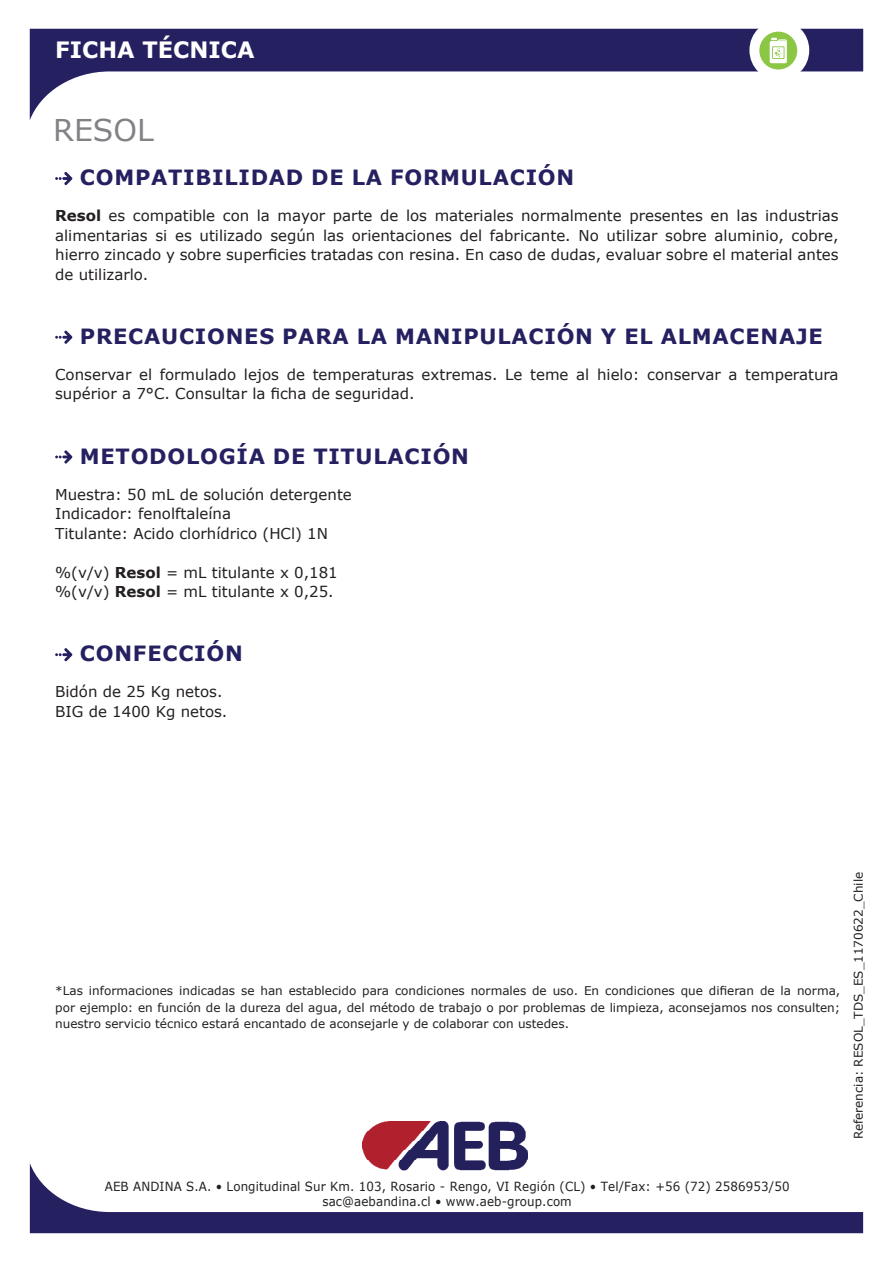
<style>
.page{position:relative;width:893px;height:1263px;background:#fff}
.page>*{position:absolute;margin:0;border:0;box-sizing:border-box;transform-origin:0 0}
.t1{font:30px "Verdana";color:#808285}
.t2{font:700 22.5px "Verdana";color:#fff}
.t3{font:700 21px "Verdana";letter-spacing:.035em;color:#252161}
.t4{font:15px/19.5px "Verdana";color:#231f20}
.t5{font:12.6px/15.1px "Verdana";letter-spacing:.01em;color:#231f20;text-align:center;scale:.94 1}
.t6{font:12px/16.5px "Verdana";color:#231f20;text-align:justify}
.s1{font-weight:700}
</style>
<div class="page">
<img style="left:363px;top:1121px;width:164px;height:42px">
<svg style="left:30px;top:1163px;width:833px;height:70px"></svg>
<svg style="left:30px;top:29px;width:833px;height:91px"></svg>
<div style="left:749px;top:20px;width:60px;height:60px;background:#fff;border-radius:30px"></div>
<div style="left:759px;top:32px;width:38px;height:38px;background:#8bc644;border-radius:50%"></div>
<svg style="left:770px;top:38px;width:17px;height:25px"></svg>
<svg style="left:55px;top:172px;width:17px;height:13px"></svg>
<svg style="left:55px;top:331px;width:17px;height:13px"></svg>
<svg style="left:55px;top:450px;width:17px;height:13px"></svg>
<svg style="left:55px;top:648px;width:17px;height:13px"></svg>
<h2 class="t2" style="left:55px;top:33px;width:201px">FICHA TÉCNICA</h2>
<h1 class="t1" style="left:53px;top:110px;width:102px">RESOL</h1>
<h3 class="t3" style="left:80px;top:163px;width:496px">COMPATIBILIDAD DE LA FORMULACIÓN</h3>
<p class="t4" style="left:55px;top:206px;width:785px;text-align:justify"><span class="s1">Resol</span> es compatible con la mayor parte de los materiales normalmente presentes en las industrias alimentarias si es utilizado según las orientaciones del fabricante. No utilizar sobre aluminio, cobre, hierro zincado y sobre superficies tratadas con resina. En caso de dudas, evaluar sobre el material antes de utilizarlo.</p>
<h3 class="t3" style="left:80px;top:321px;width:744px">PRECAUCIONES PARA LA MANIPULACIÓN Y EL ALMACENAJE</h3>
<p class="t4" style="left:55px;top:364px;width:785px">Conservar el formulado lejos de temperaturas extremas. Le teme al hielo: conservar a temperatura supérior a 7°C. Consultar la ficha de seguridad.</p>
<h3 class="t3" style="left:80px;top:441px;width:391px">METODOLOGÍA DE TITULACIÓN</h3>
<p class="t4" style="left:55px;top:484px;width:298px">Muestra: 50 mL de solución detergente<br>Indicador: fenolftaleína<br>Titulante: Acido clorhídrico (HCl) 1N</p>
<p class="t4" style="left:55px;top:562px;width:284px">%(v/v) <span class="s1">Resol</span> = mL titulante x 0,181 %(v/v) <span class="s1">Resol</span> = mL titulante x 0,25.</p>
<h3 class="t3" style="left:80px;top:639px;width:164px">CONFECCIÓN</h3>
<p class="t4" style="left:55px;top:682px;width:174px">Bidón de 25 Kg netos.<br>BIG de 1400 Kg netos.</p>
<p class="t6" style="left:55px;top:982px;width:786px">*Las informaciones indicadas se han establecido para condiciones normales de uso. En condiciones que difieran de la norma, por ejemplo: en función de la dureza del agua, del método de trabajo o por problemas de limpieza, aconsejamos nos consulten; nuestro servicio técnico estará encantado de aconsejarle y de colaborar con ustedes.</p>
<p class="t6" style="left:850px;top:1139px;width:269px;rotate:-90deg">Referencia: RESOL_TDS_ES_1170622_Chile</p>
<p class="t5" style="left:105px;top:1179px;width:730px">AEB ANDINA S.A. • Longitudinal Sur Km. 103, Rosario - Rengo, VI Región (CL) • Tel/Fax: +56 (72) 2586953/50 sac@aebandina.cl • www.aeb-group.com</p>
</div>
